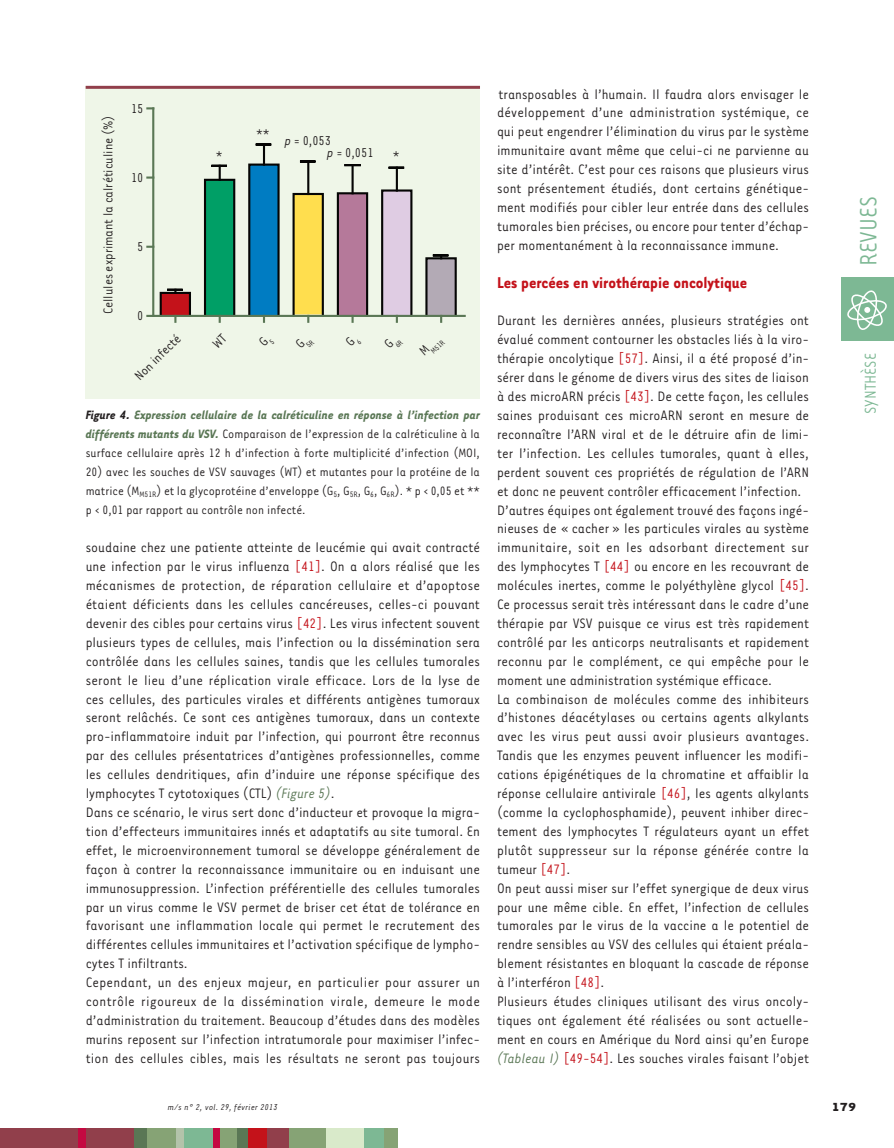
<style>
.page{position:relative;width:894px;height:1148px;background:#fff}
.page>*{position:absolute;margin:0;border:0;box-sizing:border-box;transform-origin:0 0}
.t1{font:27px "Tarzana Narrow";color:#7db894}
.t2{font:700 18px "Tarzana Narrow";color:#c4121a}
.t3{font:18px "Tarzana Narrow";color:#7db894}
.t4{font:15.75px/18.9px "Tarzana Narrow";color:#231f20}
.t5{font:14.7px "Tarzana Narrow";color:#231f20}
.t6{font:13.95px/18.9px "Tarzana Narrow";color:#231f20;text-align:justify}
.t7{font:700 13.5px "Tarzana Wide";color:#231f20}
.t8{font:italic 9.75px "Tarzana Narrow";letter-spacing:.025em;color:#231f20}
.t9{font:8.55px "Tarzana Narrow";color:#231f20}
.s1{font-style:italic}
.s2{font-weight:700;font-style:italic}
.s3{font-weight:700;font-style:italic;color:#5a7755}
.s4{color:#c4121a}
.s5{font-style:italic;color:#5a7755}
</style>
<div class="page">
<div style="left:840px;top:277px;width:53px;height:64px;background:#7db894"></div>
<svg style="left:847px;top:290px;width:40px;height:40px"></svg>
<div style="left:1px;top:1128px;width:134px;height:20px;background:#913f4b"></div>
<div style="left:235px;top:1128px;width:14px;height:20px;background:#5a7755"></div>
<div style="left:79px;top:1128px;width:7px;height:20px;background:#c40941"></div>
<div style="left:134px;top:1128px;width:22px;height:20px;background:#5a7755"></div>
<div style="left:147px;top:1128px;width:30px;height:20px;background:#86a375"></div>
<div style="left:176px;top:1128px;width:8px;height:20px;background:#b3c3aa"></div>
<div style="left:184px;top:1128px;width:29px;height:20px;background:#7db894"></div>
<div style="left:218px;top:1128px;width:18px;height:20px;background:#86a375"></div>
<div style="left:213px;top:1128px;width:6px;height:20px;background:#c40941"></div>
<div style="left:249px;top:1128px;width:27px;height:20px;background:#c4121a"></div>
<div style="left:287px;top:1128px;width:39px;height:20px;background:#86a375"></div>
<div style="left:267px;top:1128px;width:21px;height:20px;background:#913f4b"></div>
<div style="left:326px;top:1128px;width:39px;height:20px;background:#d9eaca"></div>
<div style="left:365px;top:1128px;width:20px;height:20px;background:#7db894"></div>
<div style="left:384px;top:1128px;width:14px;height:20px;background:#86a375"></div>
<div style="left:86px;top:86px;width:394px;height:312px;background:#eff6e8"></div>
<div style="left:161px;top:293px;width:29px;height:23px;background:#c4121a"></div>
<div style="left:160px;top:292px;width:31px;height:24px;border:2px solid #050504"></div>
<svg style="left:168px;top:289px;width:15px;height:4px"></svg>
<div style="left:205px;top:180px;width:29px;height:136px;background:#009f66"></div>
<div style="left:204px;top:179px;width:31px;height:137px;border:2px solid #050504"></div>
<svg style="left:212px;top:165px;width:15px;height:2px"></svg>
<hr style="left:218px;top:166px;width:3px;height:14px;background:#050504">
<div style="left:249px;top:165px;width:29px;height:151px;background:#007cc2"></div>
<div style="left:248px;top:163px;width:31px;height:153px;border:2px solid #050504"></div>
<hr style="left:257px;top:143px;width:14px;height:3px;background:#050504">
<hr style="left:263px;top:144px;width:2px;height:21px;background:#050504">
<div style="left:293px;top:194px;width:30px;height:122px;background:#ffde4e"></div>
<div style="left:292px;top:193px;width:32px;height:123px;border:2px solid #050504"></div>
<svg style="left:301px;top:160px;width:14px;height:2px"></svg>
<hr style="left:307px;top:161px;width:2px;height:33px;background:#050504">
<div style="left:338px;top:193px;width:29px;height:123px;background:#b5799a"></div>
<div style="left:337px;top:192px;width:31px;height:124px;border:2px solid #050504"></div>
<svg style="left:345px;top:164px;width:15px;height:2px"></svg>
<hr style="left:351px;top:165px;width:2px;height:28px;background:#050504">
<div style="left:382px;top:190px;width:29px;height:126px;background:#dfcce3"></div>
<div style="left:381px;top:189px;width:31px;height:127px;border:2px solid #050504"></div>
<svg style="left:389px;top:167px;width:15px;height:2px"></svg>
<hr style="left:396px;top:168px;width:2px;height:22px;background:#050504">
<div style="left:426px;top:258px;width:30px;height:58px;background:#b3aab5"></div>
<div style="left:425px;top:257px;width:31px;height:59px;border:2px solid #050504"></div>
<svg style="left:434px;top:254px;width:14px;height:4px"></svg>
<hr style="left:153px;top:315px;width:311px;height:2px;background:#5a7755">
<svg style="left:218px;top:317px;width:3px;height:5px"></svg>
<hr style="left:152px;top:108px;width:2px;height:208px;background:#5a7755">
<svg style="left:147px;top:176px;width:6px;height:3px"></svg>
<hr style="left:86px;top:86px;width:394px;height:3px;background:#913f4b">
<p class="t5" style="left:103px;top:314px;width:200px;rotate:-90deg">Cellules exprimant la calréticuline (%)</p>
<p class="t5" style="left:131px;top:103px;width:14px">15</p>
<p class="t5" style="left:131px;top:173px;width:14px">10</p>
<p class="t5" style="left:137px;top:242px;width:8px">5</p>
<p class="t5" style="left:137px;top:310px;width:8px">0</p>
<p class="t5" style="left:256px;top:129px;width:15px">**</p>
<p class="t5" style="left:285px;top:136px;width:48px"><span class="s1">p</span> = 0,053</p>
<p class="t5" style="left:327px;top:148px;width:48px"><span class="s1">p</span> = 0,051</p>
<p class="t5" style="left:216px;top:151px;width:8px">*</p>
<p class="t5" style="left:392px;top:151px;width:8px">*</p>
<p class="t5" style="left:133px;top:375px;width:61px;rotate:-45deg">Non infecté</p>
<p class="t9" style="left:424px;top:356px;width:26px;rotate:-45deg"><sup>M</sup>M51R</p>
<p class="t6" style="left:86px;top:406px;width:396px"><span class="s2">Figure 4.</span> <span class="s3">Expression cellulaire de la calréticuline en réponse à l’infection par différents mutants du VSV.</span> Comparaison de l’expression de la calréticuline à la surface cellulaire après 12 h d’infection à forte multiplicité d’infection (MOI,</p>
<p class="t6" style="left:86px;top:463px;width:396px">20) avec les souches de VSV sauvages (WT) et mutantes pour la protéine de la matrice (M<sub>M51R</sub>) et la glycoprotéine d’enveloppe (G<sub>5</sub>, G<sub>5R</sub>, G<sub>6</sub>, G<sub>6R</sub>). * p &lt; 0,05 et ** p &lt; 0,01 par rapport au contrôle non infecté.</p>
<p class="t4" style="left:86px;top:539px;width:396px">soudaine chez une patiente atteinte de leucémie qui avait contracté une infection par le virus influenza <span class="s4">[41]</span>. On a alors réalisé que les mécanismes de protection, de réparation cellulaire et d’apoptose étaient déficients dans les cellules cancéreuses, celles-ci pouvant devenir des cibles pour certains virus <span class="s4">[42]</span>. Les virus infectent souvent plusieurs types de cellules, mais l’infection ou la dissémination sera contrôlée dans les cellules saines, tandis que les cellules tumorales seront le lieu d’une réplication virale efficace. Lors de la lyse de ces cellules, des particules virales et différents antigènes tumoraux seront relâchés. Ce sont ces antigènes tumoraux, dans un contexte pro-inflammatoire induit par l’infection, qui pourront être reconnus par des cellules présentatrices d’antigènes professionnelles, comme les cellules dendritiques, afin d’induire une réponse spécifique des lymphocytes T cytotoxiques (CTL) <span class="s5">(Figure 5)</span>.<br>Dans ce scénario, le virus sert donc d’inducteur et provoque la migra&shy;tion d’effecteurs immunitaires innés et adaptatifs au site tumoral. En effet, le microenvironnement tumoral se développe généralement de façon à contrer la reconnaissance immunitaire ou en induisant une immunosuppression. L’infection préférentielle des cellules tumorales par un virus comme le VSV permet de briser cet état de tolérance en favorisant une inflammation locale qui permet le recrutement des différentes cellules immunitaires et l’activation spécifique de lympho&shy;cytes T infiltrants.<br>Cependant, un des enjeux majeur, en particulier pour assurer un contrôle rigoureux de la dissémination virale, demeure le mode d’administration du traitement. Beaucoup d’études dans des modèles murins reposent sur l’infection intratumorale pour maximiser l’infec&shy;tion des cellules cibles, mais les résultats ne seront pas toujours</p>
<p class="t4" style="left:497px;top:86px;width:313px;text-align:justify">transposables à l’humain. Il faudra alors envisager le développement d’une administration systémique, ce qui peut engendrer l’élimination du virus par le système immunitaire avant même que celui-ci ne parvienne au site d’intérêt. C’est pour ces raisons que plusieurs virus sont présentement étudiés, dont certains génétique&shy;ment modifiés pour cibler leur entrée dans des cellules tumorales bien précises, ou encore pour tenter d’échap&shy;per momentanément à la reconnaissance immune.</p>
<p class="t2" style="left:497px;top:276px;width:252px">Les percées en virothérapie oncolytique</p>
<p class="t4" style="left:497px;top:313px;width:313px">Durant les dernières années, plusieurs stratégies ont évalué comment contourner les obstacles liés à la viro&shy;thérapie oncolytique <span class="s4">[57]</span>. Ainsi, il a été proposé d’in&shy;sérer dans le génome de divers virus des sites de liaison à des microARN précis <span class="s4">[43]</span>. De cette façon, les cellules saines produisant ces microARN seront en mesure de reconnaître l’ARN viral et de le détruire afin de limi&shy;ter l’infection. Les cellules tumorales, quant à elles, perdent souvent ces propriétés de régulation de l’ARN et donc ne peuvent contrôler efficacement l’infection.<br>D’autres équipes ont également trouvé des façons ingé&shy;nieuses de « cacher » les particules virales au système immunitaire, soit en les adsorbant directement sur des lymphocytes T <span class="s4">[44]</span> ou encore en les recouvrant de molécules inertes, comme le polyéthylène glycol <span class="s4">[45]</span>.<br>Ce processus serait très intéressant dans le cadre d’une thérapie par VSV puisque ce virus est très rapidement contrôlé par les anticorps neutralisants et rapidement reconnu par le complément, ce qui empêche pour le moment une administration systémique efficace.<br>La combinaison de molécules comme des inhibiteurs d’histones déacétylases ou certains agents alkylants avec les virus peut aussi avoir plusieurs avantages.<br>Tandis que les enzymes peuvent influencer les modifi&shy;cations épigénétiques de la chromatine et affaiblir la réponse cellulaire antivirale <span class="s4">[46]</span>, les agents alkylants (comme la cyclophosphamide), peuvent inhiber direc&shy;tement des lymphocytes T régulateurs ayant un effet plutôt suppresseur sur la réponse générée contre la tumeur <span class="s4">[47]</span>.<br>On peut aussi miser sur l’effet synergique de deux virus pour une même cible. En effet, l’infection de cellules tumorales par le virus de la vaccine a le potentiel de rendre sensibles au VSV des cellules qui étaient préala&shy;blement résistantes en bloquant la cascade de réponse à l’interféron <span class="s4">[48]</span>.<br>Plusieurs études cliniques utilisant des virus oncoly&shy;tiques ont également été réalisées ou sont actuelle&shy;ment en cours en Amérique du Nord ainsi qu’en Europe <span class="s5">(Tableau I)</span> <span class="s4">[49-54]</span>. Les souches virales faisant l’objet</p>
<h1 class="t1" style="left:859px;top:266px;width:71px;rotate:-90deg">REVUES</h1>
<p class="t3" style="left:864px;top:414px;width:62px;rotate:-90deg">SYNTHÈSE</p>
<p class="t8" style="left:168px;top:1104px;width:111px">m/s n° 2, vol. 29, février 2013</p>
<p class="t7" style="left:831px;top:1102px;width:26px">179</p>
</div>
